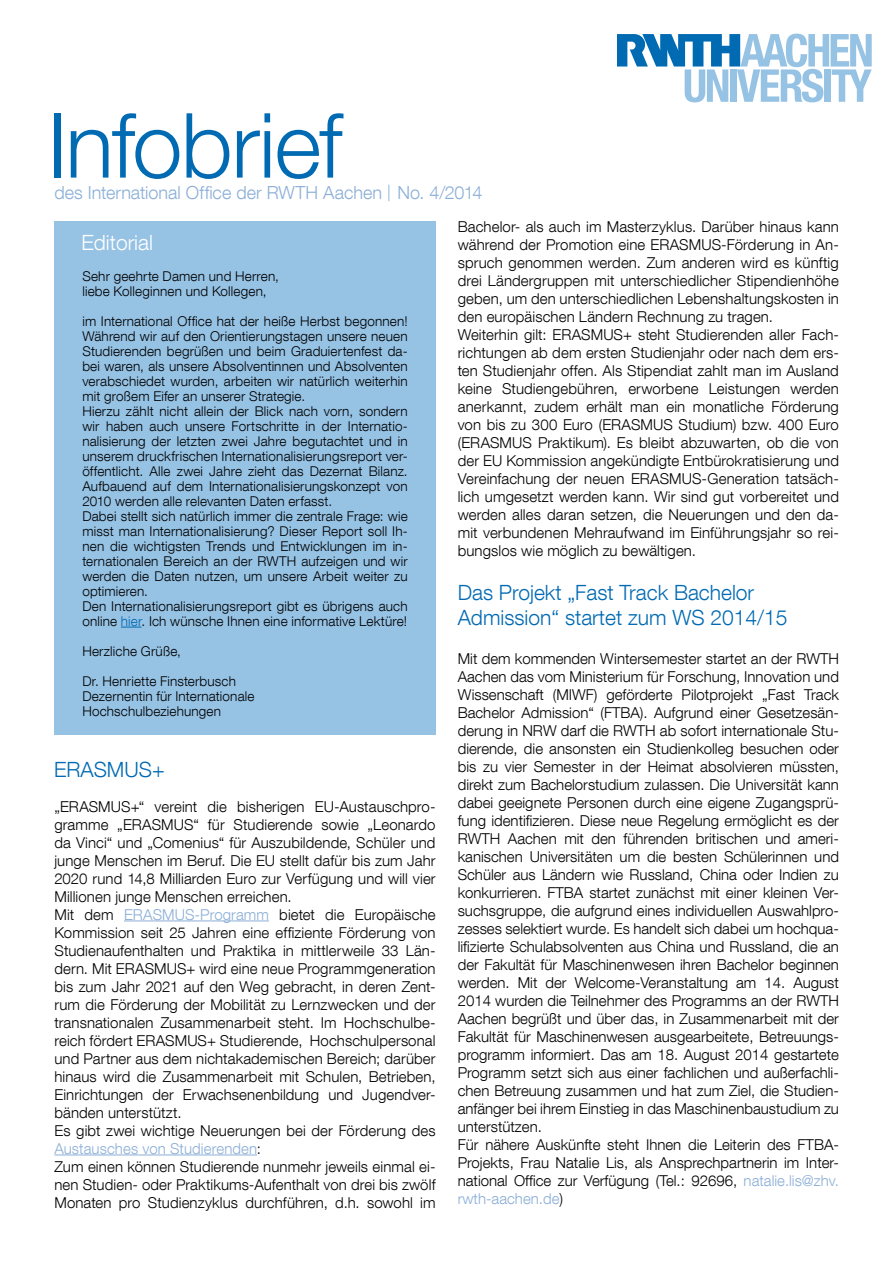
<style>
.page{position:relative;width:893px;height:1263px;background:#fff}
.page>*{position:absolute;margin:0;border:0;box-sizing:border-box;transform-origin:0 0}
.t1{font:300 90px "Helvetica Neue LT Com";letter-spacing:-.015em;color:#006ab3}
.t2{font:300 21px/25.2px "Helvetica Neue LT Com";color:#006ab3}
.t3{font:300 21px "Helvetica Neue LT Com";color:#fff}
.t4{font:300 18px "Helvetica Neue LT Com";color:#8baed7}
.t5{font:300 15px/18px "Helvetica Neue LT Com";color:#000}
.t6{font:300 13.5px/15px "Helvetica Neue LT Com";letter-spacing:.01em;color:#000}
.s1{color:#006ab3}
.s2{color:#8baed7}
</style>
<div class="page">
<svg style="left:617px;top:34px;width:255px;height:68px"></svg>
<div style="left:54px;top:222px;width:381px;height:513px;background:#96c2e4"></div>
<svg style="left:121px;top:627px;width:20px;height:1px"></svg>
<hr style="left:124px;top:920px;width:145px;height:1px;background:#8baed7">
<hr style="left:54px;top:1154px;width:203px;height:1px;background:#8baed7">
<svg style="left:388px;top:185px;width:1px;height:16px"></svg>
<h1 class="t1" style="left:47px;top:91px;width:297px">Infobrief</h1>
<p class="t4" style="left:54px;top:182px;width:429px">des International Office der RWTH Aachen No. 4/2014</p>
<h2 class="t3" style="left:81px;top:230px;width:73px">Editorial</h2>
<p class="t6" style="left:82px;top:268px;width:198px">Sehr geehrte Damen und Herren, liebe Kolleginnen und Kollegen,</p>
<p class="t6" style="left:82px;top:313px;width:327px">im International Office hat der heiße Herbst begonnen!<br>Während wir auf den Orientierungstagen unsere neuen Studierenden begrüßen und beim Graduiertenfest da&shy;bei waren, als unsere Absolventinnen und Absolventen verabschiedet wurden, arbeiten wir natürlich weiterhin mit großem Eifer an unserer Strategie.<br>Hierzu zählt nicht allein der Blick nach vorn, sondern wir haben auch unsere Fortschritte in der Internatio&shy;nalisierung der letzten zwei Jahre begutachtet und in unserem druckfrischen Internationalisierungsreport ver&shy;öffentlicht. Alle zwei Jahre zieht das Dezernat Bilanz.<br>Aufbauend auf dem Internationalisierungskonzept von 2010 werden alle relevanten Daten erfasst.<br>Dabei stellt sich natürlich immer die zentrale Frage: wie misst man Internationalisierung? Dieser Report soll Ih&shy;nen die wichtigsten Trends und Entwicklungen im in&shy;ternationalen Bereich an der RWTH aufzeigen und wir werden die Daten nutzen, um unsere Arbeit weiter zu optimieren.<br>Den Internationalisierungsreport gibt es übrigens auch online <span class="s1">hier</span>. Ich wünsche Ihnen eine informative Lektüre!</p>
<p class="t6" style="left:82px;top:643px;width:100px">Herzliche Grüße,</p>
<p class="t6" style="left:82px;top:673px;width:174px">Dr. Henriette Finsterbusch<br>Dezernentin für Internationale<br>Hochschulbeziehungen</p>
<h2 class="t2" style="left:54px;top:756px;width:112px">ERASMUS+</h2>
<p class="t5" style="left:54px;top:797px;width:383px">„ERASMUS+“ vereint die bisherigen EU-Austauschpro&shy;gramme „ERASMUS“ für Studierende sowie „Leonardo da Vinci“ und „Comenius“ für Auszubildende, Schüler und junge Menschen im Beruf. Die EU stellt dafür bis zum Jahr 2020 rund 14,8 Milliarden Euro zur Verfügung und will vier Millionen junge Menschen erreichen.<br>Mit dem <span class="s2">ERASMUS-Programm</span> bietet die Europäische Kommission seit 25 Jahren eine effiziente Förderung von Studienaufenthalten und Praktika in mittlerweile 33 Län&shy;dern. Mit ERASMUS+ wird eine neue Programmgeneration bis zum Jahr 2021 auf den Weg gebracht, in deren Zent&shy;rum die Förderung der Mobilität zu Lernzwecken und der transnationalen Zusammenarbeit steht. Im Hochschulbe&shy;reich fördert ERASMUS+ Studierende, Hochschulpersonal und Partner aus dem nichtakademischen Bereich; darüber hinaus wird die Zusammenarbeit mit Schulen, Betrieben, Einrichtungen der Erwachsenenbildung und Jugendver&shy;bänden unterstützt.<br>Es gibt zwei wichtige Neuerungen bei der Förderung des <span class="s2">Austausches von Studierenden</span>:<br>Zum einen können Studierende nunmehr jeweils einmal ei&shy;nen Studien- oder Praktikums-Aufenthalt von drei bis zwölf Monaten pro Studienzyklus durchführen, d.h. sowohl im</p>
<p class="t5" style="left:458px;top:218px;width:383px">Bachelor- als auch im Masterzyklus. Darüber hinaus kann während der Promotion eine ERASMUS-Förderung in An&shy;spruch genommen werden. Zum anderen wird es künftig drei Ländergruppen mit unterschiedlicher Stipendienhöhe geben, um den unterschiedlichen Lebenshaltungskosten in den europäischen Ländern Rechnung zu tragen.<br>Weiterhin gilt: ERASMUS+ steht Studierenden aller Fach&shy;richtungen ab dem ersten Studienjahr oder nach dem ers&shy;ten Studienjahr offen. Als Stipendiat zahlt man im Ausland keine Studiengebühren, erworbene Leistungen werden anerkannt, zudem erhält man ein monatliche Förderung von bis zu 300 Euro (ERASMUS Studium) bzw. 400 Euro (ERASMUS Praktikum). Es bleibt abzuwarten, ob die von der EU Kommission angekündigte Entbürokratisierung und Vereinfachung der neuen ERASMUS-Generation tatsäch&shy;lich umgesetzt werden kann. Wir sind gut vorbereitet und werden alles daran setzen, die Neuerungen und den da&shy;mit verbundenen Mehraufwand im Einführungsjahr so rei&shy;bungslos wie möglich zu bewältigen.</p>
<h2 class="t2" style="left:458px;top:579px;width:331px">Das Projekt „Fast Track Bachelor<br>Admission“ startet zum WS 2014/15</h2>
<p class="t5" style="left:458px;top:650px;width:383px">Mit dem kommenden Wintersemester startet an der RWTH Aachen das vom Ministerium für Forschung, Innovation und Wissenschaft (MIWF) geförderte Pilotprojekt „Fast Track Bachelor Admission“ (FTBA). Aufgrund einer Gesetzesän&shy;derung in NRW darf die RWTH ab sofort internationale Stu&shy;dierende, die ansonsten ein Studienkolleg besuchen oder bis zu vier Semester in der Heimat absolvieren müssten, direkt zum Bachelorstudium zulassen. Die Universität kann dabei geeignete Personen durch eine eigene Zugangsprü&shy;fung identifizieren. Diese neue Regelung ermöglicht es der RWTH Aachen mit den führenden britischen und ameri&shy;kanischen Universitäten um die besten Schülerinnen und Schüler aus Ländern wie Russland, China oder Indien zu konkurrieren. FTBA startet zunächst mit einer kleinen Ver&shy;suchsgruppe, die aufgrund eines individuellen Auswahlpro&shy;zesses selektiert wurde. Es handelt sich dabei um hochqua&shy;lifizierte Schulabsolventen aus China und Russland, die an der Fakultät für Maschinenwesen ihren Bachelor beginnen werden. Mit der Welcome-Veranstaltung am 14. August 2014 wurden die Teilnehmer des Programms an der RWTH Aachen begrüßt und über das, in Zusammenarbeit mit der Fakultät für Maschinenwesen ausgearbeitete, Betreuungs&shy;programm informiert. Das am 18. August 2014 gestartete Programm setzt sich aus einer fachlichen und außerfachli&shy;chen Betreuung zusammen und hat zum Ziel, die Studien&shy;anfänger bei ihrem Einstieg in das Maschinenbaustudium zu unterstützen.<br>Für nähere Auskünfte steht Ihnen die Leiterin des FTBA-Projekts, Frau Natalie Lis, als Ansprechpartnerin im Inter&shy;national Office zur Verfügung (Tel.: 92696, <span class="s2">natalie.lis@zhv. rwth-aachen.de</span>)</p>
</div>
